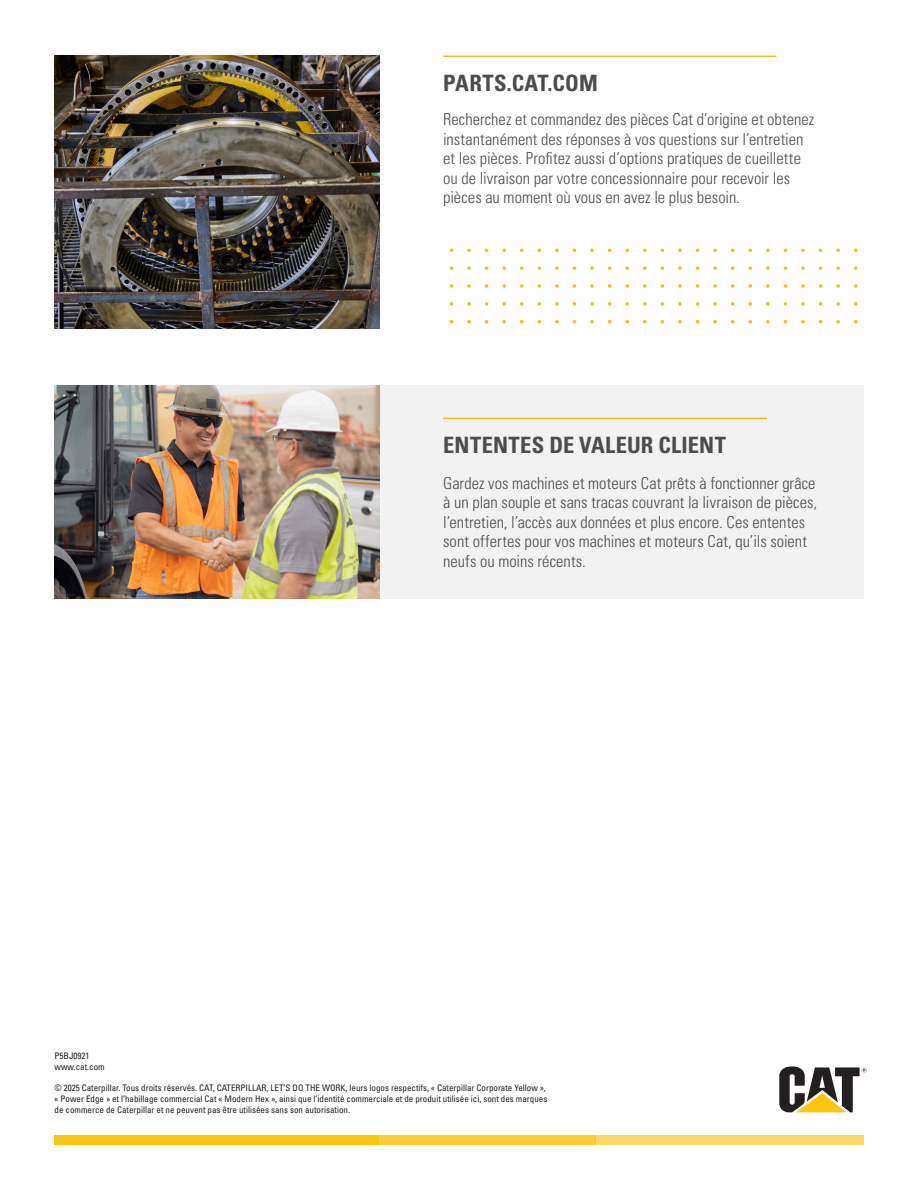
<style>
.page{position:relative;width:918px;height:1188px;background:#fff}
.page>*{position:absolute;margin:0;border:0;box-sizing:border-box;transform-origin:0 0}
.Call_out_with_rule{font:700 condensed 22.5px "Univers LT Std";letter-spacing:.01em;color:#4b4c4d}
.copy_w_bullets{font:300 condensed 16.5px/19.5px "Univers LT Std";color:#4b4c4d}
.t1{font:condensed 9px/10.8px "Univers LT Std";color:#231f20}
</style>
<div class="page">
<div style="left:54px;top:386px;width:810px;height:213px;background:#f2f2f3"></div>
<img style="left:54px;top:56px;width:325px;height:272px">
<img style="left:55px;top:386px;width:324px;height:213px">
<svg style="left:450px;top:320px;width:3px;height:4px"></svg>
<svg style="left:467px;top:320px;width:4px;height:4px"></svg>
<svg style="left:485px;top:320px;width:3px;height:4px"></svg>
<svg style="left:502px;top:320px;width:4px;height:4px"></svg>
<svg style="left:520px;top:320px;width:4px;height:4px"></svg>
<svg style="left:538px;top:320px;width:3px;height:4px"></svg>
<svg style="left:555px;top:320px;width:4px;height:4px"></svg>
<svg style="left:573px;top:320px;width:3px;height:4px"></svg>
<svg style="left:590px;top:320px;width:4px;height:4px"></svg>
<svg style="left:608px;top:320px;width:3px;height:4px"></svg>
<svg style="left:625px;top:320px;width:4px;height:4px"></svg>
<svg style="left:643px;top:320px;width:4px;height:4px"></svg>
<svg style="left:661px;top:320px;width:3px;height:4px"></svg>
<svg style="left:678px;top:320px;width:4px;height:4px"></svg>
<svg style="left:696px;top:320px;width:3px;height:4px"></svg>
<svg style="left:713px;top:320px;width:4px;height:4px"></svg>
<svg style="left:731px;top:320px;width:3px;height:4px"></svg>
<svg style="left:749px;top:320px;width:3px;height:4px"></svg>
<svg style="left:766px;top:320px;width:4px;height:4px"></svg>
<svg style="left:784px;top:320px;width:3px;height:4px"></svg>
<svg style="left:801px;top:320px;width:4px;height:4px"></svg>
<svg style="left:819px;top:320px;width:3px;height:4px"></svg>
<svg style="left:836px;top:320px;width:4px;height:4px"></svg>
<svg style="left:854px;top:320px;width:4px;height:4px"></svg>
<svg style="left:450px;top:302px;width:3px;height:4px"></svg>
<svg style="left:467px;top:302px;width:4px;height:4px"></svg>
<svg style="left:485px;top:302px;width:3px;height:4px"></svg>
<svg style="left:502px;top:302px;width:4px;height:4px"></svg>
<svg style="left:520px;top:302px;width:4px;height:4px"></svg>
<svg style="left:538px;top:302px;width:3px;height:4px"></svg>
<svg style="left:555px;top:302px;width:4px;height:4px"></svg>
<svg style="left:573px;top:302px;width:3px;height:4px"></svg>
<svg style="left:590px;top:302px;width:4px;height:4px"></svg>
<svg style="left:608px;top:302px;width:3px;height:4px"></svg>
<svg style="left:625px;top:302px;width:4px;height:4px"></svg>
<svg style="left:643px;top:302px;width:4px;height:4px"></svg>
<svg style="left:661px;top:302px;width:3px;height:4px"></svg>
<svg style="left:678px;top:302px;width:4px;height:4px"></svg>
<svg style="left:696px;top:302px;width:3px;height:4px"></svg>
<svg style="left:713px;top:302px;width:4px;height:4px"></svg>
<svg style="left:731px;top:302px;width:3px;height:4px"></svg>
<svg style="left:749px;top:302px;width:3px;height:4px"></svg>
<svg style="left:766px;top:302px;width:4px;height:4px"></svg>
<svg style="left:784px;top:302px;width:3px;height:4px"></svg>
<svg style="left:801px;top:302px;width:4px;height:4px"></svg>
<svg style="left:819px;top:302px;width:3px;height:4px"></svg>
<svg style="left:836px;top:302px;width:4px;height:4px"></svg>
<svg style="left:854px;top:302px;width:4px;height:4px"></svg>
<svg style="left:450px;top:284px;width:3px;height:4px"></svg>
<svg style="left:467px;top:284px;width:4px;height:4px"></svg>
<svg style="left:485px;top:284px;width:3px;height:4px"></svg>
<svg style="left:502px;top:284px;width:4px;height:4px"></svg>
<svg style="left:520px;top:284px;width:4px;height:4px"></svg>
<svg style="left:538px;top:284px;width:3px;height:4px"></svg>
<svg style="left:555px;top:284px;width:4px;height:4px"></svg>
<svg style="left:573px;top:284px;width:3px;height:4px"></svg>
<svg style="left:590px;top:284px;width:4px;height:4px"></svg>
<svg style="left:608px;top:284px;width:3px;height:4px"></svg>
<svg style="left:625px;top:284px;width:4px;height:4px"></svg>
<svg style="left:643px;top:284px;width:4px;height:4px"></svg>
<svg style="left:661px;top:284px;width:3px;height:4px"></svg>
<svg style="left:678px;top:284px;width:4px;height:4px"></svg>
<svg style="left:696px;top:284px;width:3px;height:4px"></svg>
<svg style="left:713px;top:284px;width:4px;height:4px"></svg>
<svg style="left:731px;top:284px;width:3px;height:4px"></svg>
<svg style="left:749px;top:284px;width:3px;height:4px"></svg>
<svg style="left:766px;top:284px;width:4px;height:4px"></svg>
<svg style="left:784px;top:284px;width:3px;height:4px"></svg>
<svg style="left:801px;top:284px;width:4px;height:4px"></svg>
<svg style="left:819px;top:284px;width:3px;height:4px"></svg>
<svg style="left:836px;top:284px;width:4px;height:4px"></svg>
<svg style="left:854px;top:284px;width:4px;height:4px"></svg>
<svg style="left:450px;top:266px;width:3px;height:4px"></svg>
<svg style="left:467px;top:266px;width:4px;height:4px"></svg>
<svg style="left:485px;top:266px;width:3px;height:4px"></svg>
<svg style="left:502px;top:266px;width:4px;height:4px"></svg>
<svg style="left:520px;top:266px;width:4px;height:4px"></svg>
<svg style="left:538px;top:266px;width:3px;height:4px"></svg>
<svg style="left:555px;top:266px;width:4px;height:4px"></svg>
<svg style="left:573px;top:266px;width:3px;height:4px"></svg>
<svg style="left:590px;top:266px;width:4px;height:4px"></svg>
<svg style="left:608px;top:266px;width:3px;height:4px"></svg>
<svg style="left:625px;top:266px;width:4px;height:4px"></svg>
<svg style="left:643px;top:266px;width:4px;height:4px"></svg>
<svg style="left:661px;top:266px;width:3px;height:4px"></svg>
<svg style="left:678px;top:266px;width:4px;height:4px"></svg>
<svg style="left:696px;top:266px;width:3px;height:4px"></svg>
<svg style="left:713px;top:266px;width:4px;height:4px"></svg>
<svg style="left:731px;top:266px;width:3px;height:4px"></svg>
<svg style="left:749px;top:266px;width:3px;height:4px"></svg>
<svg style="left:766px;top:266px;width:4px;height:4px"></svg>
<svg style="left:784px;top:266px;width:3px;height:4px"></svg>
<svg style="left:801px;top:266px;width:4px;height:4px"></svg>
<svg style="left:819px;top:266px;width:3px;height:4px"></svg>
<svg style="left:836px;top:266px;width:4px;height:4px"></svg>
<svg style="left:854px;top:266px;width:4px;height:4px"></svg>
<svg style="left:450px;top:248px;width:3px;height:4px"></svg>
<svg style="left:467px;top:248px;width:4px;height:4px"></svg>
<svg style="left:485px;top:248px;width:3px;height:4px"></svg>
<svg style="left:502px;top:248px;width:4px;height:4px"></svg>
<svg style="left:520px;top:248px;width:4px;height:4px"></svg>
<svg style="left:538px;top:248px;width:3px;height:4px"></svg>
<svg style="left:555px;top:248px;width:4px;height:4px"></svg>
<svg style="left:573px;top:248px;width:3px;height:4px"></svg>
<svg style="left:590px;top:248px;width:4px;height:4px"></svg>
<svg style="left:608px;top:248px;width:3px;height:4px"></svg>
<svg style="left:625px;top:248px;width:4px;height:4px"></svg>
<svg style="left:643px;top:248px;width:4px;height:4px"></svg>
<svg style="left:661px;top:248px;width:3px;height:4px"></svg>
<svg style="left:678px;top:248px;width:4px;height:4px"></svg>
<svg style="left:696px;top:248px;width:3px;height:4px"></svg>
<svg style="left:713px;top:248px;width:4px;height:4px"></svg>
<svg style="left:731px;top:248px;width:3px;height:4px"></svg>
<svg style="left:749px;top:248px;width:3px;height:4px"></svg>
<svg style="left:766px;top:248px;width:4px;height:4px"></svg>
<svg style="left:784px;top:248px;width:3px;height:4px"></svg>
<svg style="left:801px;top:248px;width:4px;height:4px"></svg>
<svg style="left:819px;top:248px;width:3px;height:4px"></svg>
<svg style="left:836px;top:248px;width:4px;height:4px"></svg>
<svg style="left:854px;top:248px;width:4px;height:4px"></svg>
<svg style="left:779px;top:1066px;width:88px;height:46px"></svg>
<div style="left:54px;top:1135px;width:325px;height:10px;background:#fec50d"></div>
<div style="left:379px;top:1135px;width:217px;height:10px;background:#fecd32"></div>
<div style="left:596px;top:1135px;width:268px;height:10px;background:#fed962"></div>
<hr style="left:443px;top:56px;width:333px;height:1px;background:#fcba13">
<hr style="left:443px;top:418px;width:324px;height:1px;background:#fcba13">
<p class="Call_out_with_rule" style="left:443px;top:69px;width:156px">PARTS.CAT.COM</p>
<p class="copy_w_bullets" style="left:443px;top:110px;width:373px">Recherchez et commandez des pièces Cat d’origine et obtenez instantanément des réponses à vos questions sur l’entretien et les pièces. Profitez aussi d’options pratiques de cueillette ou de livraison par votre concessionnaire pour recevoir les pièces au moment où vous en avez le plus besoin.</p>
<p class="Call_out_with_rule" style="left:443px;top:431px;width:284px">ENTENTES DE VALEUR CLIENT</p>
<p class="copy_w_bullets" style="left:443px;top:473px;width:375px">Gardez vos machines et moteurs Cat prêts à fonctionner grâce à un plan souple et sans tracas couvrant la livraison de pièces, l’entretien, l’accès aux données et plus encore. Ces ententes sont offertes pour vos machines et moteurs Cat, qu’ils soient neufs ou moins récents.</p>
<p class="t1" style="left:55px;top:1050px;width:52px">P5BJ0921 www.cat.com</p>
<p class="t1" style="left:55px;top:1082px;width:494px">© 2025 Caterpillar. Tous droits réservés. CAT, CATERPILLAR, LET’S DO THE WORK, leurs logos respectifs, « Caterpillar Corporate Yellow », « Power Edge » et l’habillage commercial Cat « Modern Hex », ainsi que l’identité commerciale et de produit utilisée ici, sont des marques de commerce de Caterpillar et ne peuvent pas être utilisées sans son autorisation.</p>
</div>
